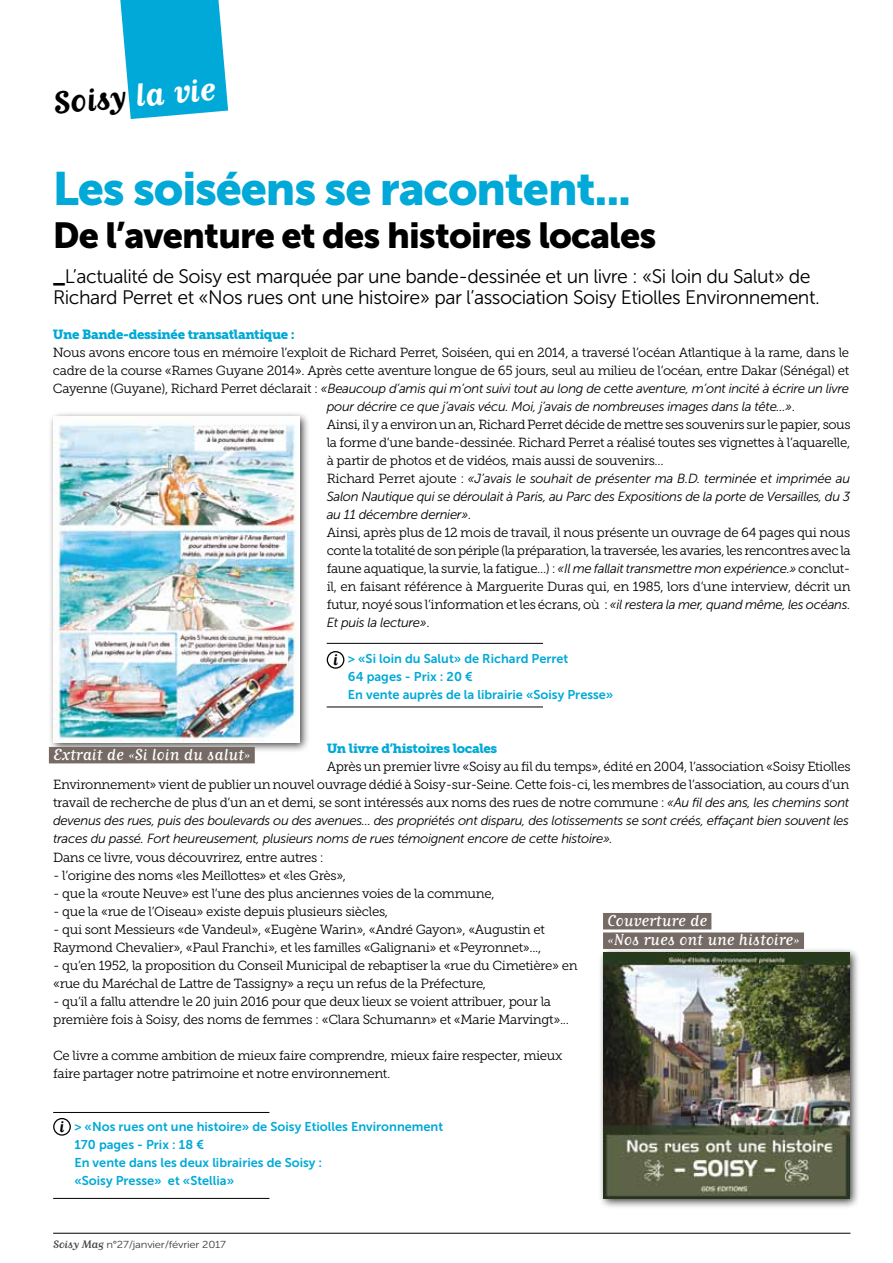
<style>
.page{position:relative;width:893px;height:1263px;background:#fff}
.page>*{position:absolute;margin:0;border:0;box-sizing:border-box;transform-origin:0 0}
.t1{font:46.5px "Museo Sans 900";letter-spacing:-.025em;color:#00a9d7}
.t2{font:700 37.5px "Matrix Script";color:#000}
.t3{font:36px "Museo Sans 900";letter-spacing:-.025em;color:#000}
.t4{font:19.5px/21.8px "Museo Sans 300";letter-spacing:-.025em;color:#000}
.t5{font:18.75px/19.5px "Matrix Script";color:#fff}
.t6{font:700 18.45px "Matrix Script";color:#000}
.t7{font:13.2px/18px "Museo Slab 300";letter-spacing:-.025em;color:#000}
.t8{font:italic 13.2px/18px "Museo Sans 300";letter-spacing:-.025em;color:#000;text-align:justify}
.t9{font:13.2px "Museo Slab 900";letter-spacing:-.025em;color:#00a9d7}
.t10{font:12.75px/18px "Museo Sans 700";color:#00a9d7}
.t11{font:10.2px "Museo Sans 300";letter-spacing:-.02em;color:#3e3d40;scale:1.11 1}
.s1{color:#fff}
.s2{font-family:"Museo Sans 900"}
.s3{font-family:"Museo Slab 300";font-style:normal}
.s4{font-family:"Museo Sans 300";font-style:italic}
.s5{font-family:"Matrix Script";font-size:12.6px}
</style>
<div class="page">
<div style="left:48px;top:411px;width:262px;height:342px;background:#000;opacity:.75"></div>
<img style="left:53px;top:416px;width:246px;height:326px">
<div style="left:49px;top:747px;width:206px;height:16px;background:#766a65"></div>
<hr style="left:327px;top:643px;width:216px;height:1px;background:#000">
<div style="left:327px;top:651px;width:17px;height:18px;border:1px solid #000;border-radius:50%"></div>
<hr style="left:327px;top:707px;width:216px;height:1px;background:#000">
<div style="left:598px;top:947px;width:262px;height:263px;background:#000;opacity:.75"></div>
<img style="left:603px;top:952px;width:246px;height:246px">
<div style="left:603px;top:913px;width:108px;height:16px;background:#766a65"></div>
<div style="left:603px;top:932px;width:201px;height:17px;background:#766a65"></div>
<hr style="left:53px;top:1112px;width:216px;height:1px;background:#000">
<hr style="left:53px;top:1198px;width:216px;height:1px;background:#000">
<div style="left:53px;top:1118px;width:18px;height:18px;border:1px solid #000;border-radius:50%"></div>
<hr style="left:53px;top:1233px;width:797px;height:1px;background:#000">
<svg style="left:120px;top:0;width:108px;height:119px;background:#1fb3db"></svg>
<h2 class="t2" style="left:52px;top:84px;width:164px;rotate:-5deg">Soisy <span class="s1">la vie</span></h2>
<h1 class="t1" style="left:53px;top:162px;width:580px">Les soiséens se racontent...</h1>
<h3 class="t3" style="left:53px;top:215px;width:605px">De l’aventure et des histoires locales</h3>
<h3 class="t4" style="left:53px;top:265px;width:768px"><span class="s2">_</span>L’actualité de Soisy est marquée par une bande-dessinée et un livre : «Si loin du Salut» de<br>Richard Perret et «Nos rues ont une histoire» par l’association Soisy Etiolles Environnement.</h3>
<p class="t9" style="left:53px;top:327px;width:244px">Une Bande-dessinée transatlantique :</p>
<p class="t7" style="left:53px;top:344px;width:798px">Nous avons encore tous en mémoire l’exploit de Richard Perret, Soiséen, qui en 2014, a traversé l’océan Atlantique à la rame, dans le cadre de la course «Rames Guyane 2014». Après cette aventure longue de 65 jours, seul au milieu de l’océan, entre Dakar (Sénégal) et</p>
<p class="t8" style="left:53px;top:380px;width:798px"><span class="s3">Cayenne (Guyane), Richard Perret déclarait :</span> «Beaucoup d’amis qui m’ont suivi tout au long de cette aventure, m’ont incité à écrire un livre</p>
<p class="t8" style="left:327px;top:398px;width:470px">pour décrire ce que j’avais vécu. Moi, j’avais de nombreuses images dans la tête...»<span class="s3">.</span></p>
<p class="t7" style="left:327px;top:416px;width:525px;text-align:justify">Ainsi, il y a environ un an, Richard Perret décide de mettre ses souvenirs sur le papier, sous la forme d’une bande-dessinée. Richard Perret a réalisé toutes ses vignettes à l’aquarelle, à partir de photos et de vidéos, mais aussi de souvenirs...</p>
<p class="t8" style="left:327px;top:470px;width:525px"><span class="s3">Richard Perret ajoute :</span> «J’avais le souhait de présenter ma B.D. terminée et imprimée au Salon Nautique qui se déroulait à Paris, au Parc des Expositions de la porte de Versailles, du 3 au 11 décembre dernier»<span class="s3">.</span></p>
<p class="t7" style="left:327px;top:524px;width:525px;text-align:justify">Ainsi, après plus de 12 mois de travail, il nous présente un ouvrage de 64 pages qui nous conte la totalité de son périple (la préparation, la traversée, les avaries, les rencontres avec la faune aquatique, la survie, la fatigue...) : <span class="s4">«Il me fallait transmettre mon expérience.»</span> conclut&shy;il, en faisant référence à Marguerite Duras qui, en 1985, lors d’une interview, décrit un futur, noyé sous l’information et les écrans, où : <span class="s4">«il restera la mer, quand même, les océans.</span></p>
<p class="t8" style="left:327px;top:614px;width:104px">Et puis la lecture»<span class="s3">.</span></p>
<h3 class="t6" style="left:333px;top:650px;width:6px">i</h3>
<p class="t10" style="left:348px;top:650px;width:267px">&gt; «Si loin du Salut» de Richard Perret<br>64 pages - Prix : 20 €<br>En vente auprès de la librairie «Soisy Presse»</p>
<p class="t9" style="left:327px;top:741px;width:172px">Un livre d’histoires locales</p>
<p class="t7" style="left:53px;top:758px;width:799px;text-align:justify;text-indent:274px">Après un premier livre «Soisy au fil du temps», édité en 2004, l’association «Soisy Etiolles Environnement» vient de publier un nouvel ouvrage dédié à Soisy-sur-Seine. Cette fois-ci, les membres de l’association, au cours d’un travail de recherche de plus d’un an et demi, se sont intéressés aux noms des rues de notre commune : <span class="s4">«Au fil des ans, les chemins sont</span></p>
<p class="t8" style="left:53px;top:812px;width:797px">devenus des rues, puis des boulevards ou des avenues... des propriétés ont disparu, des lotissements se sont créés, effaçant bien souvent les traces du passé. Fort heureusement, plusieurs noms de rues témoignent encore de cette histoire».</p>
<p class="t7" style="left:53px;top:848px;width:272px">Dans ce livre, vous découvrirez, entre autres :</p>
<p class="t7" style="left:53px;top:866px;width:295px">- l’origine des noms «les Meillottes» et «les Grès»,</p>
<p class="t7" style="left:53px;top:884px;width:443px">- que la «route Neuve» est l’une des plus anciennes voies de la commune,</p>
<p class="t7" style="left:53px;top:902px;width:337px">- que la «rue de l’Oiseau» existe depuis plusieurs siècles,</p>
<p class="t7" style="left:53px;top:920px;width:493px">- qui sont Messieurs «de Vandeul», «Eugène Warin», «André Gayon», «Augustin et<br>Raymond Chevalier», «Paul Franchi», et les familles «Galignani» et «Peyronnet»...,</p>
<p class="t7" style="left:53px;top:956px;width:526px">- qu’en 1952, la proposition du Conseil Municipal de rebaptiser la «rue du Cimetière» en «rue du Maréchal de Lattre de Tassigny» a reçu un refus de la Préfecture,</p>
<p class="t7" style="left:53px;top:992px;width:517px">- qu’il a fallu attendre le 20 juin 2016 pour que deux lieux se voient attribuer, pour la première fois à Soisy, des noms de femmes : «Clara Schumann» et «Marie Marvingt»...</p>
<p class="t7" style="left:53px;top:1046px;width:511px">Ce livre a comme ambition de mieux faire comprendre, mieux faire respecter, mieux faire partager notre patrimoine et notre environnement.</p>
<h3 class="t5" style="left:53px;top:744px;width:199px">Extrait de «Si loin du salut»</h3>
<h3 class="t5" style="left:607px;top:910px;width:194px">Couverture de<br>«Nos rues ont une histoire»</h3>
<h3 class="t6" style="left:60px;top:1117px;width:6px">i</h3>
<p class="t10" style="left:74px;top:1118px;width:370px">&gt; «Nos rues ont une histoire» de Soisy Etiolles Environnement 170 pages - Prix : 18 €<br>En vente dans les deux librairies de Soisy :<br>«Soisy Presse» et «Stellia»</p>
<p class="t11" style="left:53px;top:1239px;width:157px"><span class="s5">Soisy Mag</span> n°27/janvier/février 2017</p>
</div>
